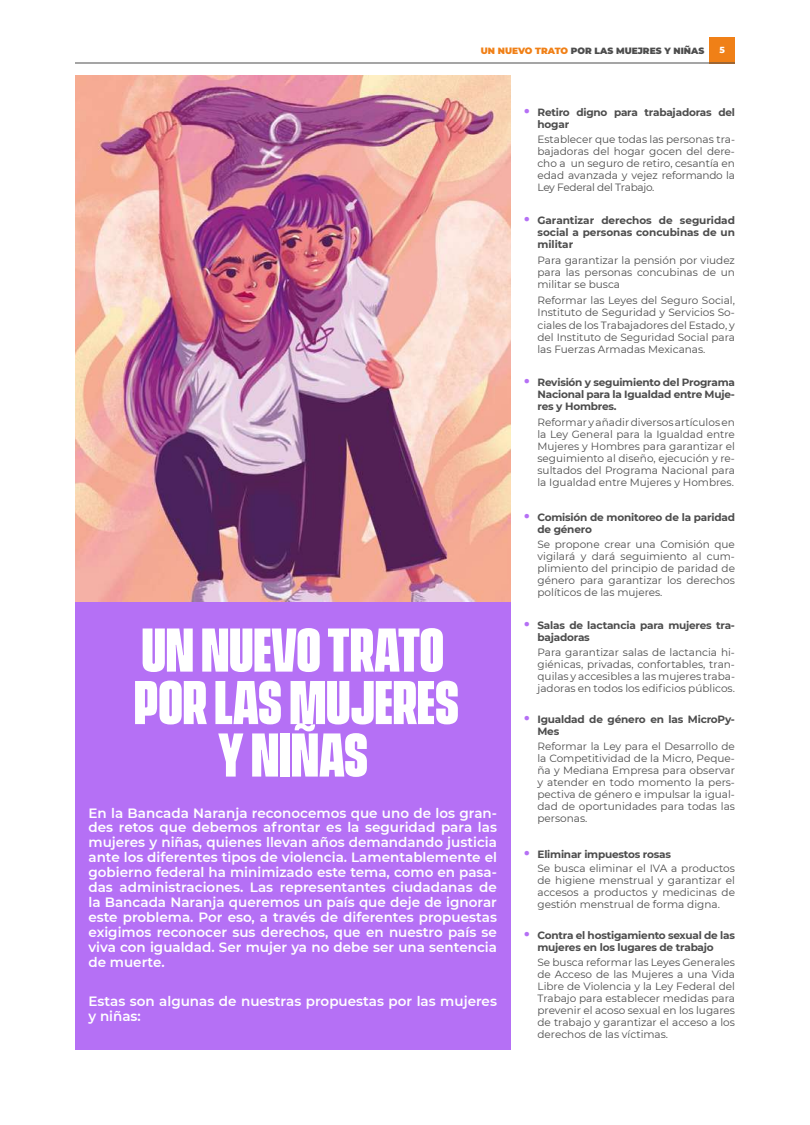
<style>
.page{position:relative;width:810px;height:1125px;background:#fff}
.page>*{position:absolute;margin:0;border:0;box-sizing:border-box;transform-origin:0 0}
.t1{font:700 56.25px/52.5px "Vanguard CF Extra";color:#fff;text-align:center}
.t2{font:600 13.5px/15px "Montserrat";color:#fff;text-align:justify}
.t3{font:10.5px/12px "Montserrat";color:#4d4d4d;text-align:justify}
.t4{font:700 10.5px/12px "Montserrat";letter-spacing:-.02em;color:#4d4d4d}
.t5{font:900 9px "Montserrat";color:#4d4d4d}
.t6{font:800 9px "Montserrat";color:#fff}
.s1{color:#f08017}
.s2{font-weight:900;font-size:13.5px;color:#b570f5}
.s3{font-weight:700}
</style>
<div class="page">
<div style="left:75px;top:75px;width:436px;height:975px;background:#b570f5"></div>
<div style="left:710px;top:37px;width:25px;height:26px;background:#f08017"></div>
<hr style="left:75px;top:63px;width:660px;height:1px;background:#4d4d4d">
<img style="left:75px;top:75px;width:436px;height:527px">
<p class="t5" style="left:481px;top:44px;width:225px"><span class="s1">UN NUEVO TRATO</span> POR LAS MUEJRES Y NIÑAS</p>
<p class="t6" style="left:720px;top:43px;width:7px">5</p>
<h1 class="t1" style="left:134px;top:627px;width:326px">UN NUEVO TRATO<br>POR LAS MUJERES<br>Y NIÑAS</h1>
<p class="t2" style="left:88px;top:805px;width:410px">En la Bancada Naranja reconocemos que uno de los gran&shy;des retos que debemos afrontar es la seguridad para las mujeres y niñas, quienes llevan años demandando justicia ante los diferentes tipos de violencia. Lamentablemente el gobierno federal ha minimizado este tema, como en pasa&shy;das administraciones. Las representantes ciudadanas de la Bancada Naranja queremos un país que deje de ignorar este problema. Por eso, a través de diferentes propuestas exigimos reconocer sus derechos, que en nuestro país se viva con igualdad. Ser mujer ya no debe ser una sentencia de muerte.</p>
<p class="t2" style="left:88px;top:994px;width:410px">Estas son algunas de nuestras propuestas por las mujeres y niñas:</p>
<p class="t4" style="left:538px;top:105px;width:199px;text-indent:-14px"><span class="s2">•</span> Retiro digno para trabajadoras del hogar</p>
<p class="t3" style="left:538px;top:132px;width:199px">Establecer que todas las personas tra&shy;bajadoras del hogar gocen del dere&shy;cho a un seguro de retiro, cesantía en edad avanzada y vejez reformando la Ley Federal del Trabajo.</p>
<p class="t4" style="left:538px;top:213px;width:199px;text-align:justify;text-indent:-14px"><span class="s2">•</span> Garantizar derechos de seguridad social a personas concubinas de un militar</p>
<p class="t3" style="left:538px;top:254px;width:199px">Para garantizar la pensión por viudez para las personas concubinas de un militar se busca</p>
<p class="t3" style="left:538px;top:294px;width:199px">Reformar las Leyes del Seguro Social, Instituto de Seguridad y Servicios So&shy;ciales de los Trabajadores del Estado, y del Instituto de Seguridad Social para las Fuerzas Armadas Mexicanas.</p>
<p class="t4" style="left:538px;top:375px;width:199px;text-align:justify;text-indent:-14px"><span class="s2">•</span> Revisión y seguimiento del Programa Nacional para la Igualdad entre Muje&shy;res y Hombres.</p>
<p class="t3" style="left:538px;top:416px;width:199px">Reformar y añadir diversos artículos en la Ley General para la Igualdad entre Mujeres y Hombres para garantizar el seguimiento al diseño, ejecución y re&shy;sultados del Programa Nacional para la Igualdad entre Mujeres y Hombres.</p>
<p class="t4" style="left:538px;top:510px;width:199px;text-indent:-14px"><span class="s2">•</span> Comisión de monitoreo de la paridad de género</p>
<p class="t3" style="left:538px;top:537px;width:199px">Se propone crear una Comisión que vigilará y dará seguimiento al cum&shy;plimiento del principio de paridad de género para garantizar los derechos políticos de las mujeres.</p>
<p class="t4" style="left:538px;top:618px;width:199px;text-indent:-14px"><span class="s2">•</span> Salas de lactancia para mujeres tra&shy;bajadoras</p>
<p class="t3" style="left:538px;top:645px;width:199px">Para garantizar salas de lactancia hi&shy;giénicas, privadas, confortables, tran&shy;quilas y accesibles a las mujeres traba&shy;jadoras en todos los edificios públicos.</p>
<p class="t4" style="left:538px;top:713px;width:199px;text-indent:-14px"><span class="s2">•</span> Igualdad de género en las MicroPy-<br>Mes</p>
<p class="t3" style="left:538px;top:740px;width:199px">Reformar la Ley para el Desarrollo de la Competitividad de la Micro, Peque&shy;ña y Mediana Empresa para observar y atender en todo momento la pers&shy;pectiva de género e impulsar la igual&shy;dad de oportunidades para todas las personas.</p>
<p class="t3" style="left:538px;top:847px;width:199px;line-height:13.5px;text-indent:-14px"><span class="s2">•</span> <span class="s3">Eliminar impuestos rosas<br></span>Se busca eliminar el IVA a productos</p>
<p class="t3" style="left:538px;top:873px;width:199px">de higiene menstrual y garantizar el accesos a productos y medicinas de gestión menstrual de forma digna.</p>
<p class="t4" style="left:538px;top:929px;width:199px;text-indent:-14px"><span class="s2">•</span> Contra el hostigamiento sexual de las mujeres en los lugares de trabajo</p>
<p class="t3" style="left:538px;top:956px;width:199px">Se busca reformar las Leyes Generales de Acceso de las Mujeres a una Vida Libre de Violencia y la Ley Federal del Trabajo para establecer medidas para prevenir el acoso sexual en los lugares de trabajo y garantizar el acceso a los derechos de las víctimas.</p>
</div>
